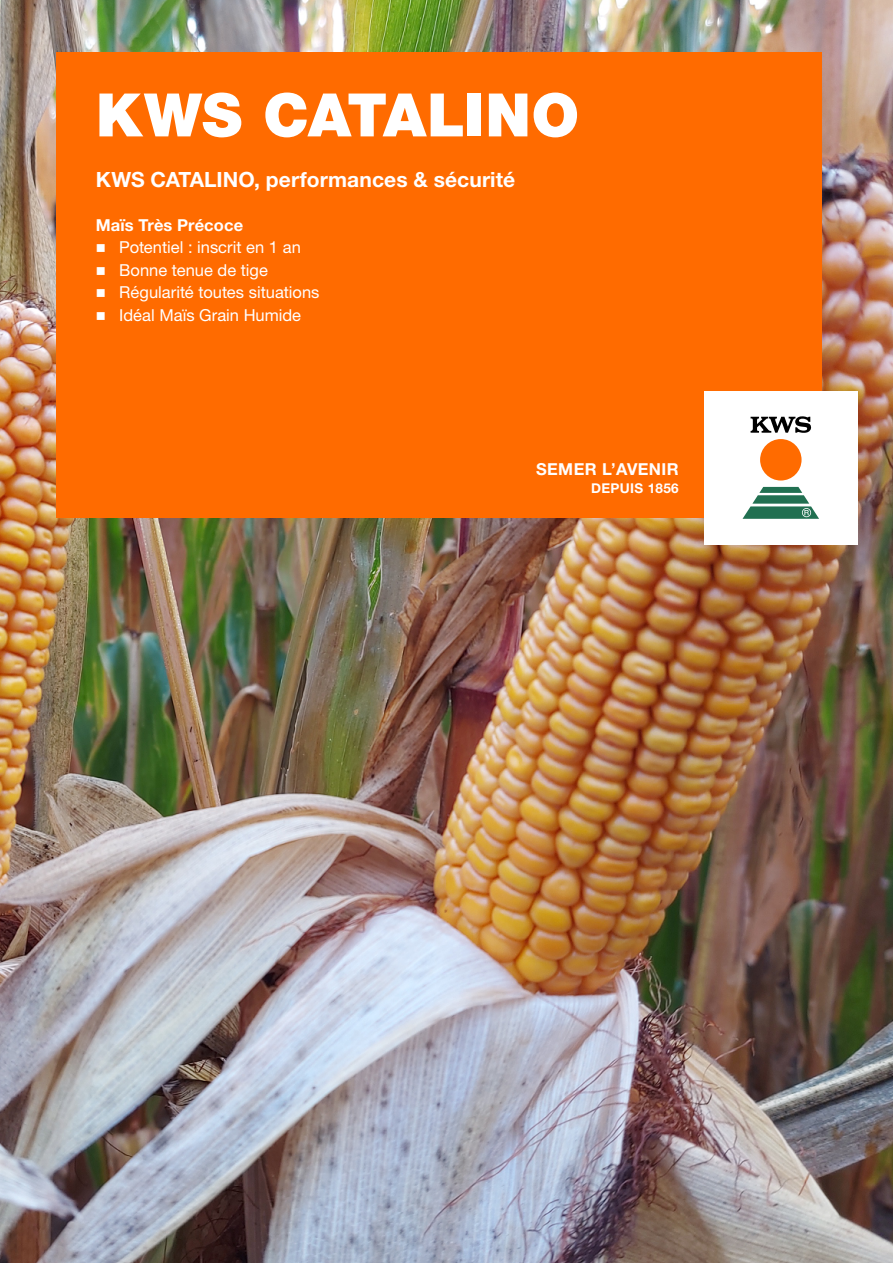
<style>
.page{position:relative;width:893px;height:1263px;background:#fff}
.page>*{position:absolute;margin:0;border:0;box-sizing:border-box;transform-origin:0 0}
.t1{font:900 60px "Helvetica Neue LT Std";color:#fff}
.t2{font:700 21px "Helvetica Neue LT Std";letter-spacing:.005em;color:#fff}
.t3{font:16.5px "Helvetica Neue LT Std";color:#fff}
.t4{font:700 16.5px "Helvetica Neue LT Std";letter-spacing:.01em;color:#fff}
.t5{font:700 13.5px "Helvetica Neue LT Std";letter-spacing:.025em;color:#fff}
</style>
<div class="page">
<img style="left:0;top:0;width:893px;height:1263px">
<div style="left:56px;top:52px;width:765px;height:466px;background:#ff6b00"></div>
<div style="left:704px;top:391px;width:153px;height:153px;background:#fff"></div>
<svg style="left:742px;top:487px;width:77px;height:32px"></svg>
<div style="left:760px;top:439px;width:41px;height:41px;background:#ff6b00;border-radius:50%"></div>
<svg style="left:751px;top:416px;width:60px;height:17px"></svg>
<h1 class="t1" style="left:96px;top:79px;width:485px">KWS CATALINO</h1>
<p class="t2" style="left:96px;top:167px;width:421px">KWS CATALINO, performances &amp; sécurité</p>
<p class="t4" style="left:96px;top:214px;width:149px">Maïs Très Précoce</p>
<p class="t3" style="left:96px;top:237px;width:207px">■ Potentiel : inscrit en 1 an</p>
<p class="t3" style="left:96px;top:260px;width:174px">■ Bonne tenue de tige</p>
<p class="t3" style="left:96px;top:282px;width:225px">■ Régularité toutes situations</p>
<p class="t3" style="left:96px;top:305px;width:207px">■ Idéal Maïs Grain Humide</p>
<p class="t4" style="left:536px;top:459px;width:144px">SEMER L’AVENIR</p>
<p class="t5" style="left:591px;top:480px;width:89px">DEPUIS 1856</p>
</div>
